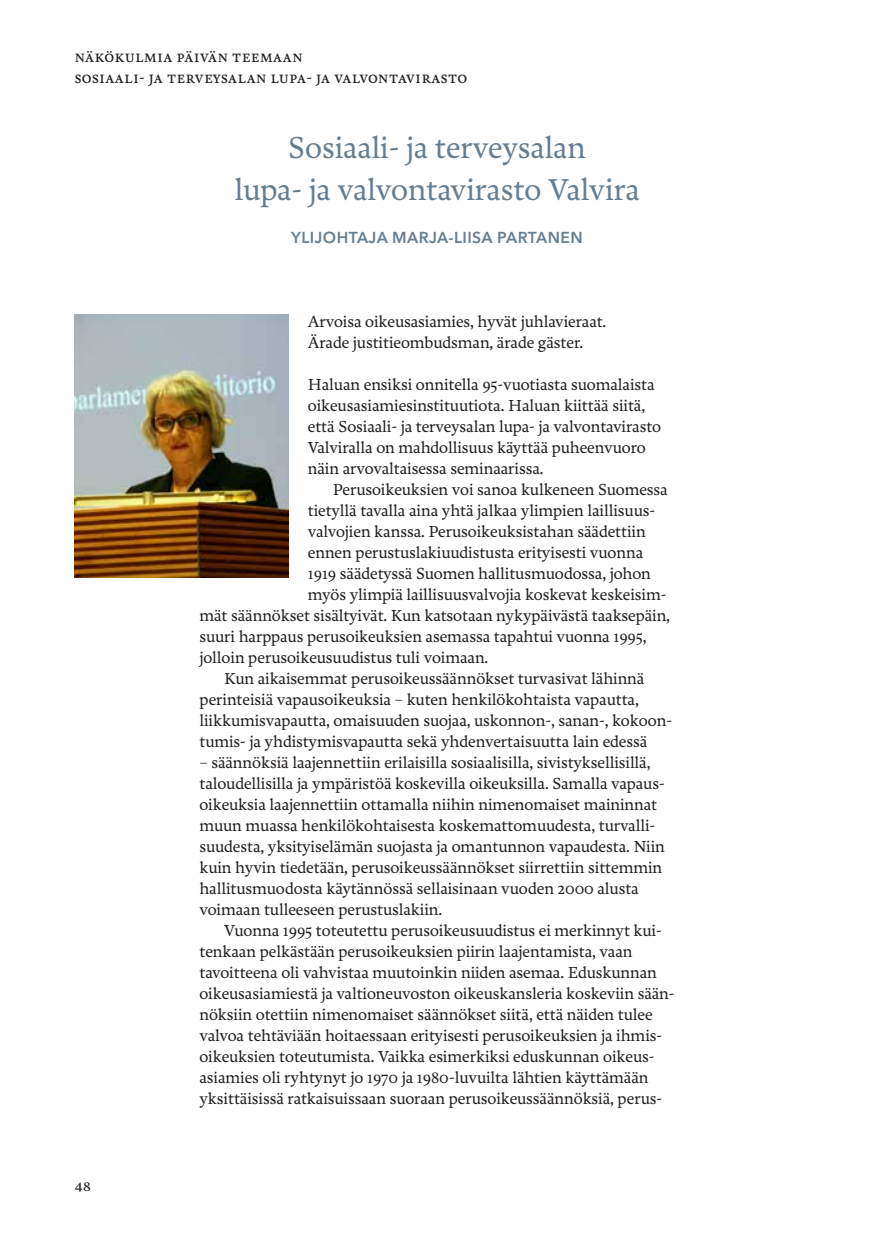
<style>
.page{position:relative;width:874px;height:1241px;background:#fff}
.page>*{position:absolute;margin:0;border:0;box-sizing:border-box;transform-origin:0 0}
.t1{font:500 31.5px/42px "Freya";letter-spacing:-.02em;color:#667e91;text-align:center}
.t2{font:500 16.62px/21px "Freya";letter-spacing:-.005em;color:#231f20}
.t3{font:600 15.75px "Avenir Next LT Pro";letter-spacing:.025em;color:#667e91}
</style>
<div class="page">
<img style="left:74px;top:315px;width:214px;height:262px">
<p class="t2" style="left:74px;top:47px;width:394px">näkökulmia päivän teemaan<br>sosiaali- ja terveysalan lupa- ja valvontavirasto</p>
<h1 class="t1" style="left:234px;top:127px;width:406px">Sosiaali- ja terveysalan<br>lupa- ja valvontavirasto Valvira</h1>
<p class="t3" style="left:291px;top:227px;width:20px">YLIJO</p>
<p class="t3" style="left:336px;top:227px;width:125px">HTAJA MARJA-LIIS</p>
<p class="t3" style="left:481px;top:227px;width:78px">A PARTANEN</p>
<p class="t2" style="left:74px;top:1175px;width:18px">48</p>
<p class="t2" style="left:308px;top:311px;width:300px">Arvoisa oikeusasiamies, hyvät juhlavieraat.<br>Ärade justitieombudsman, ärade gäster.</p>
<p class="t2" style="left:308px;top:374px;width:354px">Haluan ensiksi onnitella 95-vuotiasta suomalaista oikeusasiamiesinstituutiota. Haluan kiittää siitä, että Sosiaali- ja terveysalan lupa- ja valvontavirasto Valviralla on mahdollisuus käyttää puheenvuoro näin arvovaltaisessa seminaarissa.</p>
<p class="t2" style="left:332px;top:479px;width:336px">Perusoikeuksien voi sanoa kulkeneen Suomessa</p>
<p class="t2" style="left:308px;top:500px;width:348px">tietyllä tavalla aina yhtä jalkaa ylimpien laillisuus-</p>
<p class="t2" style="left:308px;top:521px;width:339px">valvojien kanssa. Perusoikeuksistahan säädettiin</p>
<p class="t2" style="left:308px;top:542px;width:336px">ennen perustuslakiuudistusta erityisesti vuonna</p>
<p class="t2" style="left:308px;top:563px;width:344px">1919 säädetyssä Suomen hallitusmuodossa, johon</p>
<p class="t2" style="left:308px;top:584px;width:360px">myös ylimpiä laillisuusvalvojia koskevat keskeisim-</p>
<p class="t2" style="left:199px;top:605px;width:472px">mät säännökset sisältyivät. Kun katsotaan nykypäivästä taaksepäin,</p>
<p class="t2" style="left:199px;top:626px;width:448px">suuri harppaus perusoikeuksien asemassa tapahtui vuonna 1995,</p>
<p class="t2" style="left:199px;top:647px;width:290px">jolloin perusoikeusuudistus tuli voimaan.</p>
<p class="t2" style="left:224px;top:668px;width:421px">Kun aikaisemmat perusoikeussäännökset turvasivat lähinnä</p>
<p class="t2" style="left:199px;top:689px;width:440px">perinteisiä vapausoikeuksia – kuten henkilökohtaista vapautta,</p>
<p class="t2" style="left:199px;top:710px;width:474px">liikkumisvapautta, omaisuuden suojaa, uskonnon-, sanan-, kokoon-</p>
<p class="t2" style="left:199px;top:731px;width:449px">tumis- ja yhdistymisvapautta sekä yhdenvertaisuutta lain edessä</p>
<p class="t2" style="left:199px;top:752px;width:466px">– säännöksiä laajennettiin erilaisilla sosiaalisilla, sivistyksellisillä, taloudellisilla ja ympäristöä koskevilla oikeuksilla. Samalla vapaus&shy;oikeuksia laajennettiin ottamalla niihin nimenomaiset maininnat muun muassa henkilökohtaisesta koskemattomuudesta, turvalli&shy;suudesta, yksityiselämän suojasta ja omantunnon vapaudesta. Niin kuin hyvin tiedetään, perusoikeussäännökset siirrettiin sittemmin hallitusmuodosta käytännössä sellaisinaan vuoden 2000 alusta voimaan tulleeseen perustuslakiin.</p>
<p class="t2" style="left:199px;top:920px;width:476px;text-indent:25px">Vuonna 1995 toteutettu perusoikeusuudistus ei merkinnyt kui&shy;tenkaan pelkästään perusoikeuksien piirin laajentamista, vaan tavoitteena oli vahvistaa muutoinkin niiden asemaa. Eduskunnan oikeusasiamiestä ja valtioneuvoston oikeuskansleria koskeviin sään&shy;nöksiin otettiin nimenomaiset säännökset siitä, että näiden tulee valvoa tehtäviään hoitaessaan erityisesti perusoikeuksien ja ihmis&shy;oikeuksien toteutumista. Vaikka esimerkiksi eduskunnan oikeus&shy;asiamies oli ryhtynyt jo 1970 ja 1980-luvuilta lähtien käyttämään yksittäisissä ratkaisuissaan suoraan perusoikeussäännöksiä, perus-</p>
</div>
